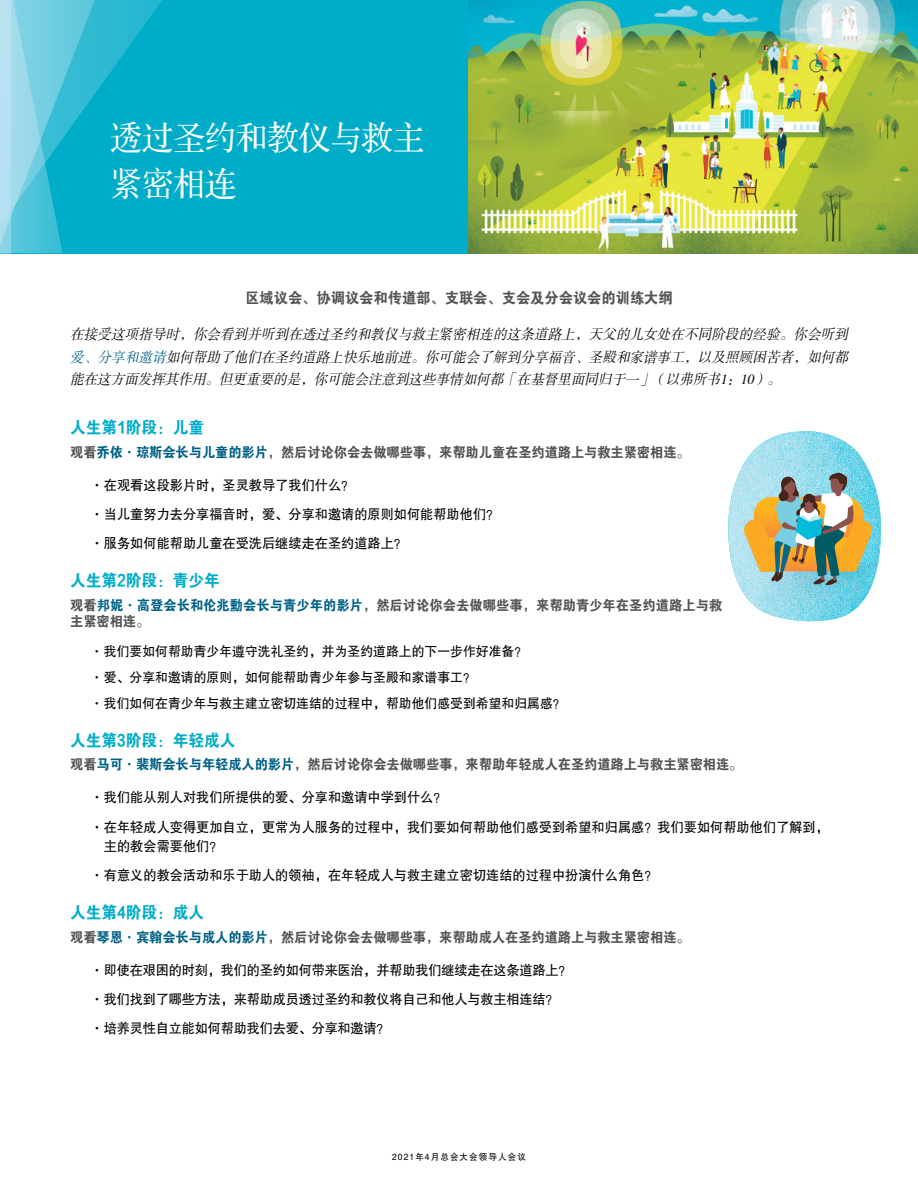
<style>
.page{position:relative;width:918px;height:1188px;background:#fff}
.page>*{position:absolute;margin:0;border:0;box-sizing:border-box;transform-origin:0 0}
.main_header_1{font:33px/46.5px "FZS3 K GBK1 0";color:#fff;scale:.95 1}
.subhead{font:16.5px "FZDHTK GBK1 0";color:#00adc8;scale:.95 1}
.main_subhead_1{font:15px "FZDHTK GBK1 0";color:#535454;scale:.95 1}
.intro_copy_1_last{font:italic 14.25px/22.5px "FZSSK GBK1 0";color:#000;scale:.95 1}
.t1{font:13.8px/19.5px "FZHTK GBK1 0";color:#000;scale:.95 1}
.action_item{font:13.8px/16.6px "FZDHTK GBK1 0";color:#535454;scale:.95 1}
.t2{font:13.5px "FZHTK GBK1 0";color:#000;scale:.95 1}
.t3{font:9px "FZHTK GBK1 0";letter-spacing:.125em;color:#000;scale:.95 1}
.s1{color:#006186}
</style>
<div class="page">
<div style="left:0;top:0;width:918px;height:253px;background:#00adc8"></div>
<svg style="left:728px;top:431px;width:153px;height:191px"></svg>
<img style="left:469px;top:0;width:449px;height:253px">
<svg style="left:11px;top:0;width:151px;height:253px"></svg>
<svg style="left:0;top:0;width:11px;height:253px;background:#b1dfef"></svg>
<p class="main_header_1" style="left:111px;top:115px;width:331px">透过圣约和教仪与救主紧密相连</p>
<p class="main_subhead_1" style="left:245px;top:290px;width:451px">区域议会、协调议会和传道部、支联会、支会及分会议会的训练大纲</p>
<p class="intro_copy_1_last" style="left:70px;top:324px;width:824px">在接受这项指导时，你会看到并听到在透过圣约和教仪与救主紧密相连的这条道路上，天父的儿女处在不同阶段的经验。你会听到<span class="s1">爱、分享和邀请</span>如何帮助了他们在圣约道路上快乐地前进。你可能会了解到分享福音、圣殿和家谱事工，以及照顾困苦者，如何都能在这方面发挥其作用。但更重要的是，你可能会注意到这些事情如何都「在基督里面同归于一」（以弗所书1：10）。</p>
<p class="subhead" style="left:70px;top:418px;width:143px">人生第1阶段：儿童</p>
<p class="action_item" style="left:70px;top:444px;width:654px">观看<span class="s1">乔依·琼斯会长与儿童的影片</span>，然后讨论你会去做哪些事，来帮助儿童在圣约道路上与救主紧密相连。</p>
<p class="t1" style="left:90px;top:475px;width:279px">·在观看这段影片时，圣灵教导了我们什么？</p>
<p class="t1" style="left:90px;top:504px;width:432px">·当儿童努力去分享福音时，爱、分享和邀请的原则如何能帮助他们？</p>
<p class="t1" style="left:90px;top:534px;width:335px">·服务如何能帮助儿童在受洗后继续走在圣约道路上？</p>
<p class="subhead" style="left:70px;top:571px;width:159px">人生第2阶段：青少年</p>
<p class="action_item" style="left:70px;top:597px;width:688px">观看<span class="s1">邦妮·高登会长和伦兆勳会长与青少年的影片</span>，然后讨论你会去做哪些事，来帮助青少年在圣约道路上与救主紧密相连。</p>
<p class="t2" style="left:90px;top:644px;width:461px">·我们要如何帮助青少年遵守洗礼圣约，并为圣约道路上的下一步作好准备？</p>
<p class="t2" style="left:90px;top:670px;width:407px">·爱、分享和邀请的原则，如何能帮助青少年参与圣殿和家谱事工？</p>
<p class="t2" style="left:90px;top:696px;width:502px">·我们如何在青少年与救主建立密切连结的过程中，帮助他们感受到希望和归属感？</p>
<p class="subhead" style="left:70px;top:731px;width:176px">人生第3阶段：年轻成人</p>
<p class="action_item" style="left:70px;top:756px;width:709px">观看<span class="s1">马可·裴斯会长与年轻成人的影片</span>，然后讨论你会去做哪些事，来帮助年轻成人在圣约道路上与救主紧密相连。</p>
<p class="t1" style="left:90px;top:788px;width:376px">·我们能从别人对我们所提供的爱、分享和邀请中学到什么？</p>
<p class="t1" style="left:104px;top:817px;width:765px;text-indent:-14px">·在年轻成人变得更加自立，更常为人服务的过程中，我们要如何帮助他们感受到希望和归属感？我们要如何帮助他们了解到，主的教会需要他们？</p>
<p class="t1" style="left:90px;top:866px;width:598px">·有意义的教会活动和乐于助人的领袖，在年轻成人与救主建立密切连结的过程中扮演什么角色？</p>
<p class="subhead" style="left:70px;top:904px;width:143px">人生第4阶段：成人</p>
<p class="action_item" style="left:70px;top:929px;width:654px">观看<span class="s1">琴恩·宾翰会长与成人的影片</span>，然后讨论你会去做哪些事，来帮助成人在圣约道路上与救主紧密相连。</p>
<p class="t1" style="left:90px;top:960px;width:508px">·即使在艰困的时刻，我们的圣约如何带来医治，并帮助我们继续走在这条道路上？</p>
<p class="t1" style="left:90px;top:990px;width:494px">·我们找到了哪些方法，来帮助成员透过圣约和教仪将自己和他人与救主相连结？</p>
<p class="t1" style="left:90px;top:1019px;width:317px">·培养灵性自立能如何帮助我们去爱、分享和邀请？</p>
<p class="t3" style="left:392px;top:1151px;width:142px">2021年4月总会大会领导人会议</p>
</div>
